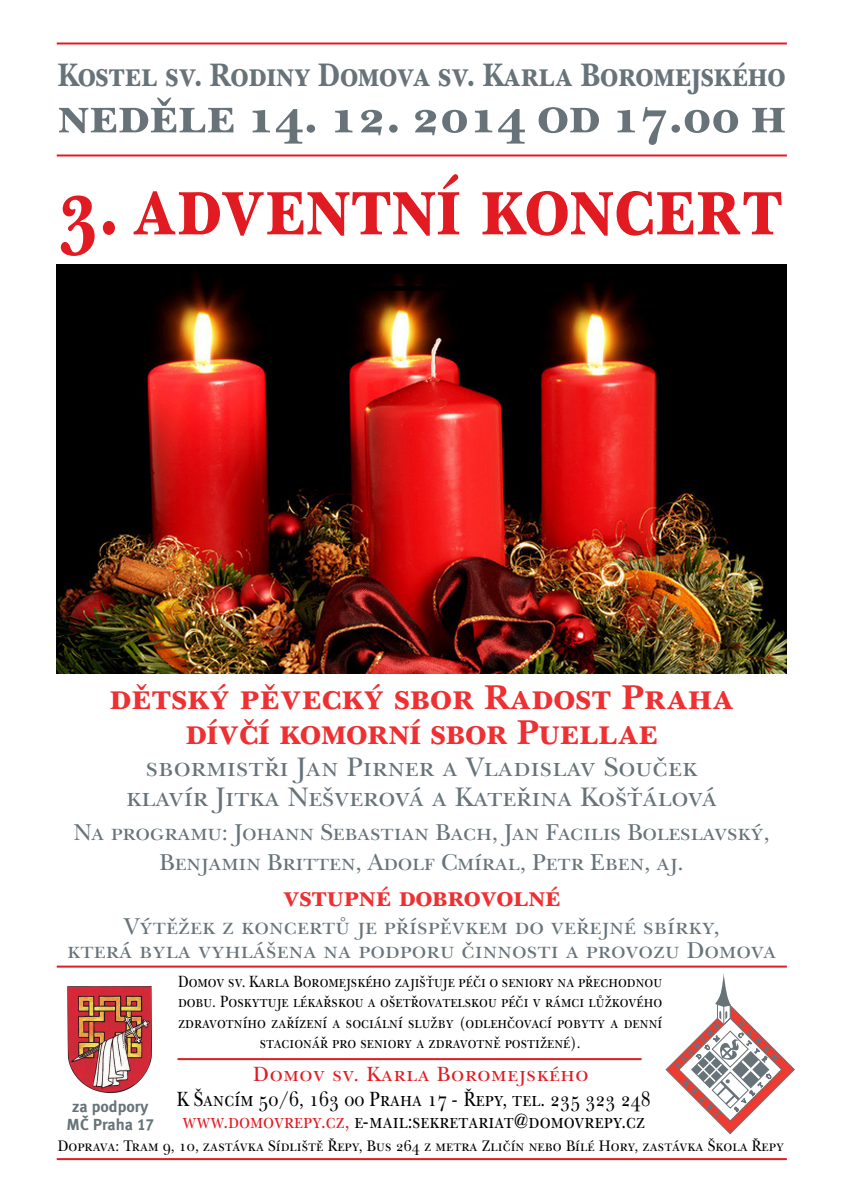
<style>
.page{position:relative;width:841px;height:1190px;background:#fff}
.page>*{position:absolute;margin:0;border:0;box-sizing:border-box;transform-origin:0 0}
.t1{font:86px "New Baskerville CE Bold SC";letter-spacing:-.01em;color:#e21a21;scale:.87 1}
.t2{font:50px "New Baskerville CE Bold SC";letter-spacing:-.01em;color:#677379;scale:1.05 1}
.t3{font:36px/35px "New Baskerville CE Bold SC";color:#ee3032;text-align:center}
.t4{font:34px "New Baskerville CE Bold SC";letter-spacing:-.01em;color:#677379;scale:.88 1}
.t5{font:28px/30px "New Baskerville CE SC";letter-spacing:-.01em;color:#677379;text-align:center}
.t6{font:28px "New Baskerville CE Bold SC";letter-spacing:-.01em;color:#ee3032}
.t7{font:24px/30px "New Baskerville CE SC";letter-spacing:-.01em;color:#677379;text-align:center}
.t8{font:21.5px/22px "New Baskerville CE SC";color:#000;scale:.84 1}
.t9{font:21.5px "New Baskerville CE SC";letter-spacing:.03em;color:#e21a21}
.t10{font:17px/20.4px "New Baskerville CE SC";color:#000;text-align:center;scale:.85 1}
.t11{font:16px "New Baskerville CE SC";color:#000;scale:.91 1}
.t12{font:16px/18px "Meta Plus Bold Plain";color:#677379;text-align:center}
.t13{font:5.9px "New Baskerville CE";color:#687379}
.s1{color:#e21a21}
</style>
<div class="page">
<img style="left:57px;top:265px;width:730px;height:409px">
<hr style="left:178px;top:1058px;width:464px;height:2px;background:#e21a21">
<hr style="left:57px;top:1158px;width:730px;height:2px;background:#e21a21">
<hr style="left:57px;top:966px;width:730px;height:2px;background:#e21a21">
<hr style="left:57px;top:154px;width:730px;height:2px;background:#e21a21">
<hr style="left:57px;top:42px;width:730px;height:2px;background:#e21a21">
<img style="left:67px;top:986px;width:85px;height:107px">
<svg style="left:666px;top:974px;width:129px;height:160px"></svg>
<h3 class="t4" style="left:58px;top:55px;width:829px">Kostel sv. Rodiny Domova sv. Karla Boromejského</h3>
<h2 class="t2" style="left:58px;top:86px;width:695px">nedûle 14. 12. 2014 od 17.00 h</h2>
<h1 class="t1" style="left:58px;top:154px;width:836px">3. adventní koncert</h1>
<h3 class="t3" style="left:109px;top:679px;width:626px">dûtsk˘ pûveck˘ sbor Radost Praha dívãí komorní sbor Puellae</h3>
<h3 class="t5" style="left:126px;top:751px;width:593px">sbormistfii Jan Pirner a Vladislav Souãek klavír Jitka Ne‰verová a Katefiina Ko‰Èálová</h3>
<h3 class="t7" style="left:74px;top:817px;width:698px">Na programu: Johann Sebastian Bach, Jan Facilis Boleslavsk˘,<br>Benjamin Britten, Adolf Cmíral, Petr Eben, aj.</h3>
<h3 class="t6" style="left:283px;top:880px;width:280px">vstupné dobrovolné</h3>
<h3 class="t7" style="left:67px;top:914px;width:711px;line-height:24px">V˘tûÏek z koncertÛ je pfiíspûvkem do vefiejné sbírky,<br>která byla vyhlá‰ena na podporu ãinnosti a provozu Domova</h3>
<p class="t10" style="left:178px;top:971px;width:571px">Domov sv. Karla Boromejského zaji‰Èuje péãi o seniory na pfiechodnou dobu. Poskytuje lékafiskou a o‰etfiovatelskou péãi v rámci lÛÏkového zdravotního zafiízení a sociální sluÏby (odlehãovací pobyty a denní stacionáfi pro seniory a zdravotnû postiÏené).</p>
<p class="t13" style="left:675px;top:1065px;width:61px;rotate:-45deg">DRUHÉMU</p>
<p class="t13" style="left:716px;top:1117px;width:48px;rotate:-135deg">JEDEN</p>
<p class="t9" style="left:253px;top:1061px;width:337px">Domov sv. Karla Boromejského</p>
<p class="t8" style="left:177px;top:1088px;width:566px">K ·ancím 50/6, 163 00 Praha 17 - ¤epy, tel. 235 323 248 <span class="s1">www.domovrepy.cz,</span> e-mail:sekretariat@domovrepy.cz</p>
<p class="t11" style="left:58px;top:1136px;width:800px">Doprava: Tram 9, 10, zastávka Sídli‰tû ¤epy, Bus 264 z metra Zliãín nebo Bílé Hory, zastávka ·kola ¤epy</p>
<p class="t12" style="left:67px;top:1099px;width:89px">za podpory<br>Mâ Praha 17</p>
</div>
